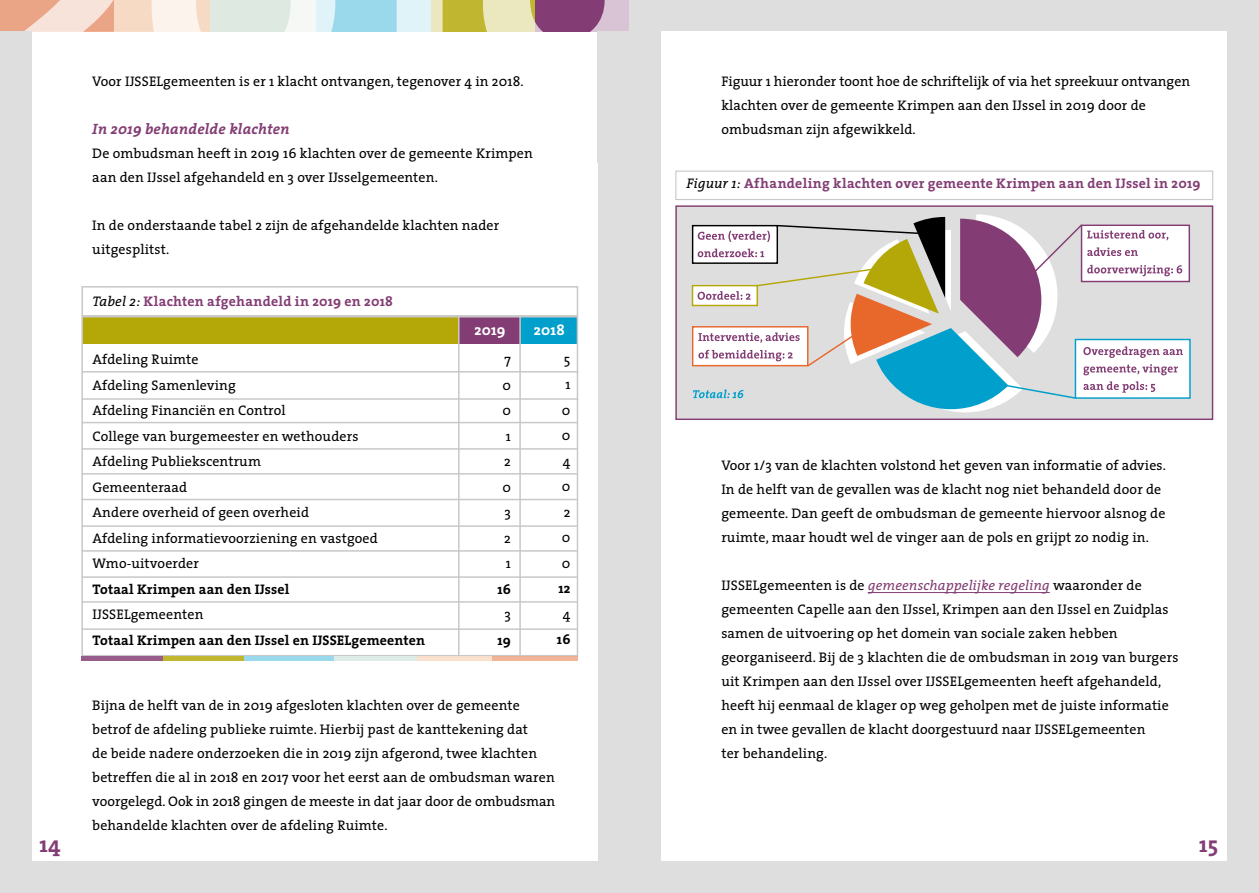
<style>
.page{position:relative;width:1259px;height:893px;background:#fff}
.page>*{position:absolute;margin:0;border:0;box-sizing:border-box;transform-origin:0 0}
.t1{font:700 22.5px "The Serif";color:#833d74}
.t2{font:italic 700 15px "The Serif";letter-spacing:.01em;color:#833d74}
.t3{font:700 15px "The Serif";letter-spacing:.01em;color:#fff}
.t4{font:13.95px/25.5px "The Serif";letter-spacing:.01em;color:#000}
.t5{font:700 13.95px "The Serif";letter-spacing:.015em;color:#833d74}
.t6{font:700 13.95px "The Serif";letter-spacing:.01em;color:#000}
.s1{font-weight:400;font-style:italic;color:#000}
.s2{font-style:italic;color:#833d74}
</style>
<div class="page">
<div style="left:0;top:0;width:629px;height:893px;background:#dfdede"></div>
<div style="left:32px;top:32px;width:565px;height:829px;background:#fff"></div>
<div style="left:210px;top:0;width:220px;height:31px;background:#99d9eb"></div>
<div style="left:114px;top:0;width:202px;height:31px;background:#f6dac3"></div>
<svg style="left:152px;top:0;width:183px;height:32px;background:#eaede6"></svg>
<svg style="left:0;top:0;width:131px;height:32px;background:#f1c7b2"></svg>
<div style="left:0;top:31px;width:32px;height:127px;background:#dfdede"></div>
<div style="left:629px;top:0;width:630px;height:893px;background:#dfdede"></div>
<div style="left:661px;top:32px;width:566px;height:829px;background:#fff"></div>
<svg style="left:354px;top:0;width:275px;height:167px"></svg>
<div style="left:597px;top:31px;width:32px;height:131px;background:#dfdede"></div>
<hr style="left:868px;top:592px;width:181px;height:1px;background:#833d74">
<div style="left:676px;top:206px;width:536px;height:213px;background:#dfdede"></div>
<div style="left:1080px;top:225px;width:110px;height:57px;background:#fff;border:1px solid #833d74"></div>
<div style="left:692px;top:285px;width:66px;height:21px;background:#b4a809"></div>
<div style="left:1074px;top:339px;width:116px;height:60px;background:#fff"></div>
<svg style="left:693px;top:214px;width:490px;height:206px"></svg>
<div style="left:675px;top:171px;width:538px;height:29px;border:1px solid #c9c8c7"></div>
<div style="left:81px;top:286px;width:497px;height:31px;border:2px solid #c9c8c7"></div>
<div style="left:459px;top:316px;width:61px;height:28px;background:#833d74"></div>
<div style="left:520px;top:316px;width:58px;height:28px;background:#009fcc"></div>
<div style="left:82px;top:316px;width:376px;height:28px;background:#b4a809"></div>
<div style="left:81px;top:316px;width:497px;height:340px;border:2px solid #c9c8c7"></div>
<hr style="left:519px;top:317px;width:2px;height:339px;background:#c9c8c7">
<hr style="left:458px;top:317px;width:1px;height:339px;background:#c9c8c7">
<hr style="left:81px;top:371px;width:497px;height:2px;background:#c9c8c7">
<hr style="left:81px;top:398px;width:497px;height:2px;background:#c9c8c7">
<hr style="left:81px;top:422px;width:496px;height:1px;background:#c9c8c7">
<hr style="left:81px;top:448px;width:496px;height:2px;background:#c9c8c7">
<hr style="left:81px;top:473px;width:496px;height:2px;background:#c9c8c7">
<div style="left:400px;top:656px;width:178px;height:5px;background:#f3b597"></div>
<div style="left:112px;top:656px;width:220px;height:5px;background:#c0b630"></div>
<div style="left:244px;top:656px;width:173px;height:5px;background:#99d9eb"></div>
<div style="left:81px;top:656px;width:81px;height:5px;background:#975c8a"></div>
<svg style="left:334px;top:656px;width:158px;height:5px"></svg>
<hr style="left:81px;top:499px;width:496px;height:1px;background:#c9c8c7">
<hr style="left:81px;top:525px;width:496px;height:2px;background:#c9c8c7">
<hr style="left:81px;top:550px;width:496px;height:2px;background:#c9c8c7">
<hr style="left:81px;top:576px;width:496px;height:2px;background:#c9c8c7">
<hr style="left:81px;top:601px;width:496px;height:2px;background:#c9c8c7">
<hr style="left:82px;top:628px;width:495px;height:2px;background:#c9c8c7">
<p class="t4" style="left:92px;top:68px;width:433px">Voor IJSSELgemeenten is er 1 klacht ontvangen, tegenover 4 in 2018.</p>
<p class="t2" style="left:92px;top:117px;width:199px">In 2019 behandelde klachten</p>
<p class="t4" style="left:92px;top:141px;width:442px;line-height:24px">De ombudsman heeft in 2019 16 klachten over de gemeente Krimpen aan den IJssel afgehandeld en 3 over IJsselgemeenten.</p>
<p class="t4" style="left:92px;top:213px;width:408px;line-height:24px">In de onderstaande tabel 2 zijn de afgehandelde klachten nader uitgesplitst.</p>
<p class="t5" style="left:92px;top:290px;width:302px"><span class="s1">Tabel 2:</span> Klachten afgehandeld in 2019 en 2018</p>
<p class="t4" style="left:92px;top:346px;width:287px">Afdeling Ruimte<br>Afdeling Samenleving<br>Afdeling Financiën en Control<br>College van burgemeester en wethouders<br>Afdeling Publiekscentrum<br>Gemeenteraad<br>Andere overheid of geen overheid<br>Afdeling informatievoorziening en vastgoed<br>Wmo-uitvoerder</p>
<p class="t6" style="left:92px;top:577px;width:198px">Totaal Krimpen aan den IJssel</p>
<p class="t4" style="left:92px;top:601px;width:112px">IJSSELgemeenten</p>
<p class="t6" style="left:92px;top:628px;width:334px">Totaal Krimpen aan den IJssel en IJSSELgemeenten</p>
<p class="t3" style="left:474px;top:317px;width:32px">2019</p>
<p class="t3" style="left:534px;top:317px;width:32px">2018</p>
<p class="t4" style="left:502px;top:346px;width:10px;text-align:justify">7<br>0<br>0<br>1<br>2<br>0<br>3<br>2<br>1</p>
<p class="t6" style="left:497px;top:577px;width:15px">16</p>
<p class="t4" style="left:504px;top:601px;width:8px">3</p>
<p class="t6" style="left:497px;top:628px;width:15px">19</p>
<p class="t4" style="left:562px;top:346px;width:10px;text-align:justify">5<br>1<br>0<br>0<br>4<br>0<br>2<br>0<br>0</p>
<p class="t6" style="left:558px;top:577px;width:14px">12</p>
<p class="t4" style="left:563px;top:601px;width:9px">4</p>
<p class="t6" style="left:557px;top:628px;width:15px">16</p>
<p class="t4" style="left:92px;top:693px;width:464px;line-height:24px">Bijna de helft van de in 2019 afgesloten klachten over de gemeente betrof de afdeling publieke ruimte. Hierbij past de kanttekening dat<br>de beide nadere onderzoeken die in 2019 zijn afgerond, twee klachten betreffen die al in 2018 en 2017 voor het eerst aan de ombudsman waren voorgelegd. Ook in 2018 gingen de meeste in dat jaar door de ombudsman behandelde klachten over de afdeling Ruimte.</p>
<p class="t4" style="left:721px;top:69px;width:470px;line-height:24px">Figuur 1 hieronder toont hoe de schriftelijk of via het spreekuur ontvangen klachten over de gemeente Krimpen aan den IJssel in 2019 door de ombudsman zijn afgewikkeld.</p>
<p class="t5" style="left:686px;top:172px;width:515px"><span class="s1">Figuur 1:</span> Afhandeling klachten over gemeente Krimpen aan den IJssel in 2019</p>
<p class="t4" style="left:721px;top:453px;width:446px;line-height:24px">Voor 1/3 van de klachten volstond het geven van informatie of advies.<br>In de helft van de gevallen was de klacht nog niet behandeld door de gemeente. Dan geeft de ombudsman de gemeente hiervoor alsnog de ruimte, maar houdt wel de vinger aan de pols en grijpt zo nodig in.</p>
<p class="t4" style="left:721px;top:573px;width:458px;line-height:24px">IJSSELgemeenten is de <span class="s2">gemeenschappelijke regeling</span> waaronder de gemeenten Capelle aan den IJssel, Krimpen aan den IJssel en Zuidplas samen de uitvoering op het domein van sociale zaken hebben georganiseerd. Bij de 3 klachten die de ombudsman in 2019 van burgers uit Krimpen aan den IJssel over IJSSELgemeenten heeft afgehandeld, heeft hij eenmaal de klager op weg geholpen met de juiste informatie en in twee gevallen de klacht doorgestuurd naar IJSSELgemeenten<br>ter behandeling.</p>
<h1 class="t1" style="left:40px;top:825px;width:23px">14</h1>
<h1 class="t1" style="left:1199px;top:825px;width:21px">15</h1>
</div>
